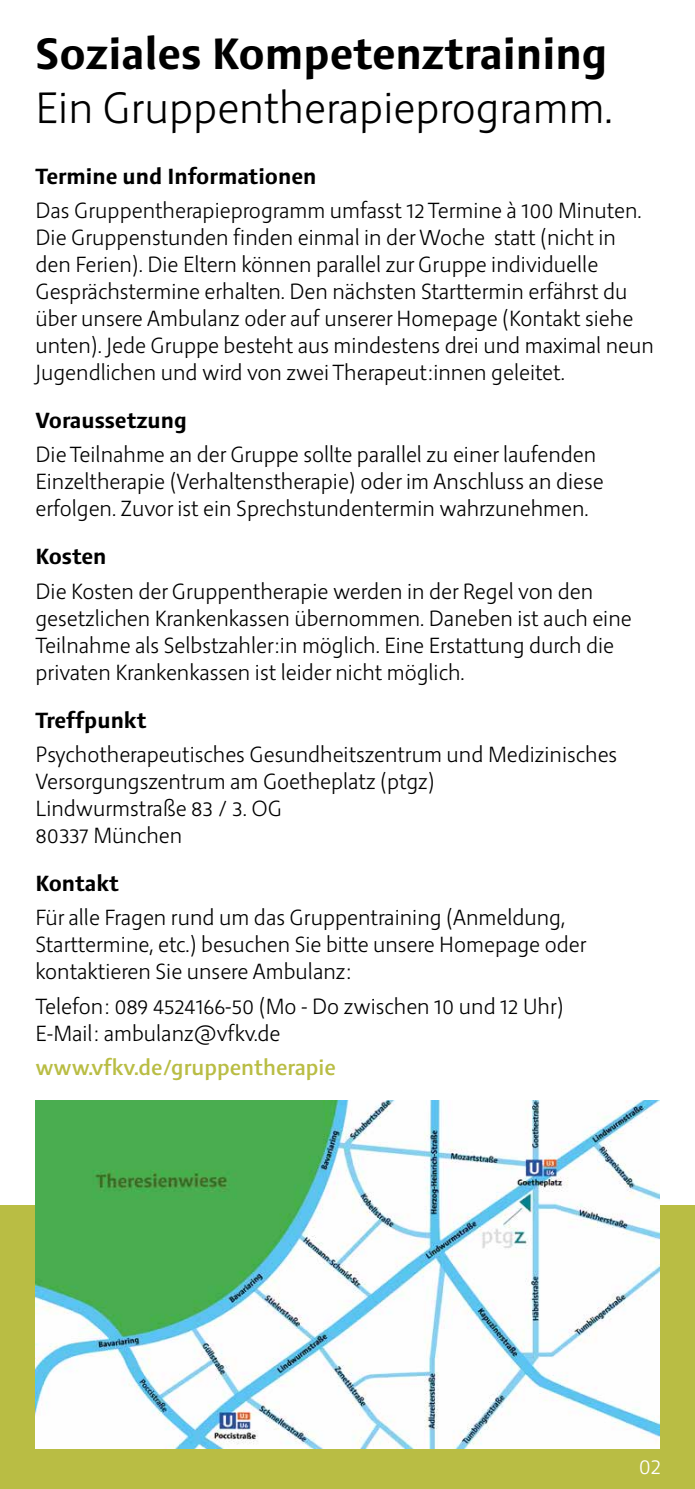
<style>
.page{position:relative;width:695px;height:1489px;background:#fff}
.page>*{position:absolute;margin:0;border:0;box-sizing:border-box;transform-origin:0 0}
.t1{font:300 45px "Aktaion";color:#000}
.t2{font:700 45px "Aktaion";color:#000}
.t3{font:300 22.5px/27px "Aktaion";color:#000}
.t4{font:700 22.5px "Aktaion";color:#000}
.t5{font:500 22.5px "Aktaion";color:#b9bd44}
.t6{font:300 22.5px "Aktaion";color:#fff}
</style>
<div class="page">
<div style="left:0;top:1205px;width:694px;height:283px;background:#b9bd44"></div>
<img style="left:35px;top:1100px;width:624px;height:347px">
<h1 class="t2" style="left:35px;top:27px;width:573px">Soziales Kompetenztraining</h1>
<h1 class="t1" style="left:35px;top:81px;width:578px">Ein Gruppentherapieprogramm.</h1>
<p class="t4" style="left:35px;top:162px;width:282px">Termine und Informationen</p>
<p class="t3" style="left:35px;top:197px;width:620px">Das Gruppentherapieprogramm umfasst 12 Termine à 100 Minuten.<br>Die Gruppenstunden finden einmal in der Woche statt (nicht in den Ferien). Die Eltern können parallel zur Gruppe individuelle Gesprächstermine erhalten. Den nächsten Starttermin erfährst du über unsere Ambulanz oder auf unserer Homepage (Kontakt siehe unten). Jede Gruppe besteht aus mindestens drei und maximal neun Jugendlichen und wird von zwei Therapeut:innen geleitet.</p>
<p class="t4" style="left:35px;top:407px;width:153px">Voraussetzung</p>
<p class="t3" style="left:35px;top:442px;width:569px">Die Teilnahme an der Gruppe sollte parallel zu einer laufenden<br>Einzeltherapie (Verhaltenstherapie) oder im Anschluss an diese erfolgen. Zuvor ist ein Sprechstundentermin wahrzunehmen.</p>
<p class="t4" style="left:35px;top:543px;width:73px">Kosten</p>
<p class="t3" style="left:35px;top:578px;width:597px">Die Kosten der Gruppentherapie werden in der Regel von den gesetzlichen Krankenkassen übernommen. Daneben ist auch eine Teilnahme als Selbstzahler:in möglich. Eine Erstattung durch die privaten Krankenkassen ist leider nicht möglich.</p>
<p class="t4" style="left:35px;top:706px;width:112px">Treffpunkt</p>
<p class="t3" style="left:35px;top:741px;width:583px">Psychotherapeutisches Gesundheitszentrum und Medizinisches Versorgungszentrum am Goetheplatz (ptgz)<br>Lindwurmstraße 83 / 3. OG<br>80337 München</p>
<p class="t4" style="left:35px;top:870px;width:85px">Kontakt</p>
<p class="t3" style="left:35px;top:905px;width:552px">Für alle Fragen rund um das Gruppentraining (Anmeldung,<br>Starttermine, etc.) besuchen Sie bitte unsere Homepage oder kontaktieren Sie unsere Ambulanz:</p>
<p class="t3" style="left:35px;top:993px;width:529px">Telefon: 089 4524166-50 (Mo - Do zwischen 10 und 12 Uhr)<br>E-Mail: ambulanz@vfkv.de</p>
<p class="t5" style="left:35px;top:1053px;width:302px">www.vfkv.de/gruppentherapie</p>
<p class="t6" style="left:638px;top:1452px;width:24px">02</p>
</div>
